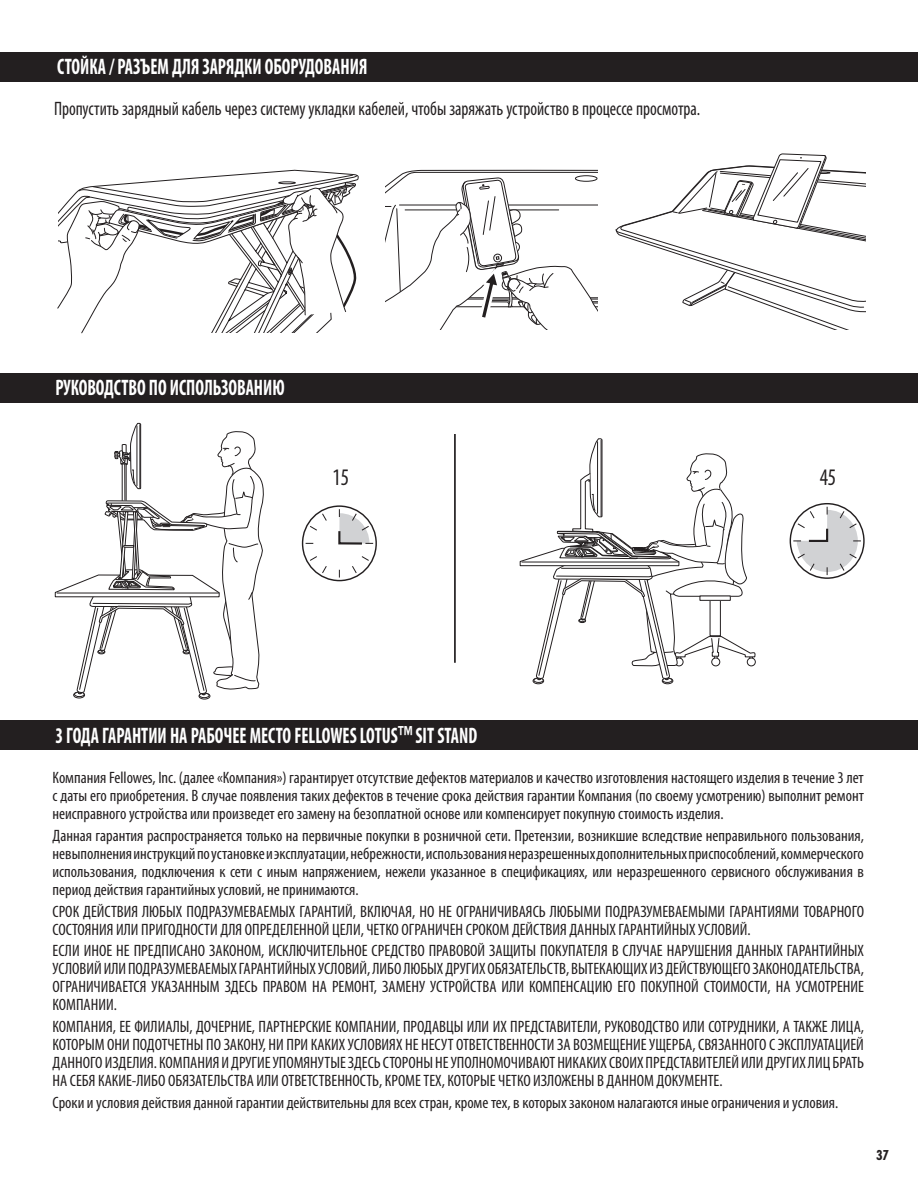
<style>
.page{position:relative;width:918px;height:1188px;background:#fff}
.page>*{position:absolute;margin:0;border:0;box-sizing:border-box;transform-origin:0 0}
.t1{font:condensed 23.85px "Myriad Pro";color:#231f20;scale:.9 1}
.t2{font:700 condensed 22.5px "Myriad Pro";color:#fff;scale:.8 1}
.t3{font:condensed 19.5px "Myriad Pro";color:#231f20;scale:.9 1}
.t4{font:condensed 16.5px/18px "Myriad Pro";color:#231f20;text-align:justify}
.t5{font:700 condensed 13.2px "Futura Std";color:#231f20}
.s1{font-family:"Futura Std"}
</style>
<div class="page">
<div style="left:0;top:720px;width:918px;height:30px;background:#231f20"></div>
<div style="left:0;top:374px;width:918px;height:29px;background:#231f20"></div>
<div style="left:0;top:52px;width:918px;height:30px;background:#231f20"></div>
<div style="left:302px;top:505px;width:75px;height:76px;border:1px solid #231f20;border-radius:50%"></div>
<svg style="left:305px;top:508px;width:69px;height:70px"></svg>
<div style="left:790px;top:503px;width:74px;height:76px;border:1px solid #231f20;border-radius:50%"></div>
<svg style="left:793px;top:506px;width:69px;height:70px"></svg>
<hr style="left:454px;top:434px;width:2px;height:229px;background:#231f20">
<div style="left:662px;top:678px;width:11px;height:6px;border:1px solid #231f20;border-radius:50%"></div>
<div style="left:662px;top:678px;width:10px;height:5px;border:1px solid #231f20;border-radius:50%"></div>
<div style="left:533px;top:678px;width:11px;height:6px;border:1px solid #231f20;border-radius:50%"></div>
<div style="left:534px;top:678px;width:9px;height:5px;border:1px solid #231f20;border-radius:50%"></div>
<svg style="left:520px;top:438px;width:236px;height:244px"></svg>
<div style="left:199px;top:693px;width:11px;height:6px;border:1px solid #231f20;border-radius:50%"></div>
<svg style="left:55px;top:423px;width:209px;height:275px"></svg>
<svg style="left:386px;top:169px;width:212px;height:161px"></svg>
<svg style="left:616px;top:153px;width:249px;height:177px"></svg>
<svg style="left:57px;top:169px;width:302px;height:165px"></svg>
<h2 class="t2" style="left:57px;top:52px;width:389px">СТОЙКА / РАЗЪЕМ ДЛЯ ЗАРЯДКИ ОБОРУДОВАНИЯ</h2>
<p class="t3" style="left:54px;top:97px;width:720px">Пропустить зарядный кабель через систему укладки кабелей, чтобы заряжать устройство в процессе просмотра.</p>
<h2 class="t2" style="left:55px;top:373px;width:288px">РУКОВОДСТВО ПО ИСПОЛЬЗОВАНИЮ</h2>
<h1 class="t1" style="left:333px;top:462px;width:20px">15</h1>
<h1 class="t1" style="left:820px;top:462px;width:20px">45</h1>
<h2 class="t2" style="left:55px;top:722px;width:529px">3 ГОДА ГАРАНТИИ НА РАБОЧЕЕ МЕСТО FELLOWES LOTUS<span class="s1">™</span> SIT STAND</h2>
<p class="t4" style="left:53px;top:769px;width:813px">Компания Fellowes, Inc. (далее «Компания») гарантирует отсутствие дефектов материалов и качество изготовления настоящего изделия в течение 3 лет с даты его приобретения. В случае появления таких дефектов в течение срока действия гарантии Компания (по своему усмотрению) выполнит ремонт неисправного устройства или произведет его замену на безоплатной основе или компенсирует покупную стоимость изделия.</p>
<p class="t4" style="left:53px;top:826px;width:813px">Данная гарантия распространяется только на первичные покупки в розничной сети. Претензии, возникшие вследствие неправильного пользования, невыполнения инструкций по установке и эксплуатации, небрежности, использования неразрешенных дополнительных приспособлений, коммерческого использования, подключения к сети с иным напряжением, нежели указанное в спецификациях, или неразрешенного сервисного обслуживания в период действия гарантийных условий, не принимаются.</p>
<p class="t4" style="left:53px;top:902px;width:813px">СРОК ДЕЙСТВИЯ ЛЮБЫХ ПОДРАЗУМЕВАЕМЫХ ГАРАНТИЙ, ВКЛЮЧАЯ, НО НЕ ОГРАНИЧИВАЯСЬ ЛЮБЫМИ ПОДРАЗУМЕВАЕМЫМИ ГАРАНТИЯМИ ТОВАРНОГО<br>СОСТОЯНИЯ ИЛИ ПРИГОДНОСТИ ДЛЯ ОПРЕДЕЛЕННОЙ ЦЕЛИ, ЧЕТКО ОГРАНИЧЕН СРОКОМ ДЕЙСТВИЯ ДАННЫХ ГАРАНТИЙНЫХ УСЛОВИЙ.</p>
<p class="t4" style="left:53px;top:942px;width:813px">ЕСЛИ ИНОЕ НЕ ПРЕДПИСАНО ЗАКОНОМ, ИСКЛЮЧИТЕЛЬНОЕ СРЕДСТВО ПРАВОВОЙ ЗАЩИТЫ ПОКУПАТЕЛЯ В СЛУЧАЕ НАРУШЕНИЯ ДАННЫХ ГАРАНТИЙНЫХ УСЛОВИЙ ИЛИ ПОДРАЗУМЕВАЕМЫХ ГАРАНТИЙНЫХ УСЛОВИЙ, ЛИБО ЛЮБЫХ ДРУГИХ ОБЯЗАТЕЛЬСТВ, ВЫТЕКАЮЩИХ ИЗ ДЕЙСТВУЮЩЕГО ЗАКОНОДАТЕЛЬСТВА, ОГРАНИЧИВАЕТСЯ УКАЗАННЫМ ЗДЕСЬ ПРАВОМ НА РЕМОНТ, ЗАМЕНУ УСТРОЙСТВА ИЛИ КОМПЕНСАЦИЮ ЕГО ПОКУПНОЙ СТОИМОСТИ, НА УСМОТРЕНИЕ КОМПАНИИ.</p>
<p class="t4" style="left:53px;top:1017px;width:813px">КОМПАНИЯ, ЕЕ ФИЛИАЛЫ, ДОЧЕРНИЕ, ПАРТНЕРСКИЕ КОМПАНИИ, ПРОДАВЦЫ ИЛИ ИХ ПРЕДСТАВИТЕЛИ, РУКОВОДСТВО ИЛИ СОТРУДНИКИ, А ТАКЖЕ ЛИЦА, КОТОРЫМ ОНИ ПОДОТЧЕТНЫ ПО ЗАКОНУ, НИ ПРИ КАКИХ УСЛОВИЯХ НЕ НЕСУТ ОТВЕТСТВЕННОСТИ ЗА ВОЗМЕЩЕНИЕ УЩЕРБА, СВЯЗАННОГО С ЭКСПЛУАТАЦИЕЙ ДАННОГО ИЗДЕЛИЯ. КОМПАНИЯ И ДРУГИЕ УПОМЯНУТЫЕ ЗДЕСЬ СТОРОНЫ НЕ УПОЛНОМОЧИВАЮТ НИКАКИХ СВОИХ ПРЕДСТАВИТЕЛЕЙ ИЛИ ДРУГИХ ЛИЦ БРАТЬ НА СЕБЯ КАКИЕ-ЛИБО ОБЯЗАТЕЛЬСТВА ИЛИ ОТВЕТСТВЕННОСТЬ, КРОМЕ ТЕХ, КОТОРЫЕ ЧЕТКО ИЗЛОЖЕНЫ В ДАННОМ ДОКУМЕНТЕ.</p>
<p class="t4" style="left:53px;top:1093px;width:787px">Сроки и условия действия данной гарантии действительны для всех стран, кроме тех, в которых законом налагаются иные ограничения и условия.</p>
<p class="t5" style="left:876px;top:1147px;width:14px">37</p>
</div>
